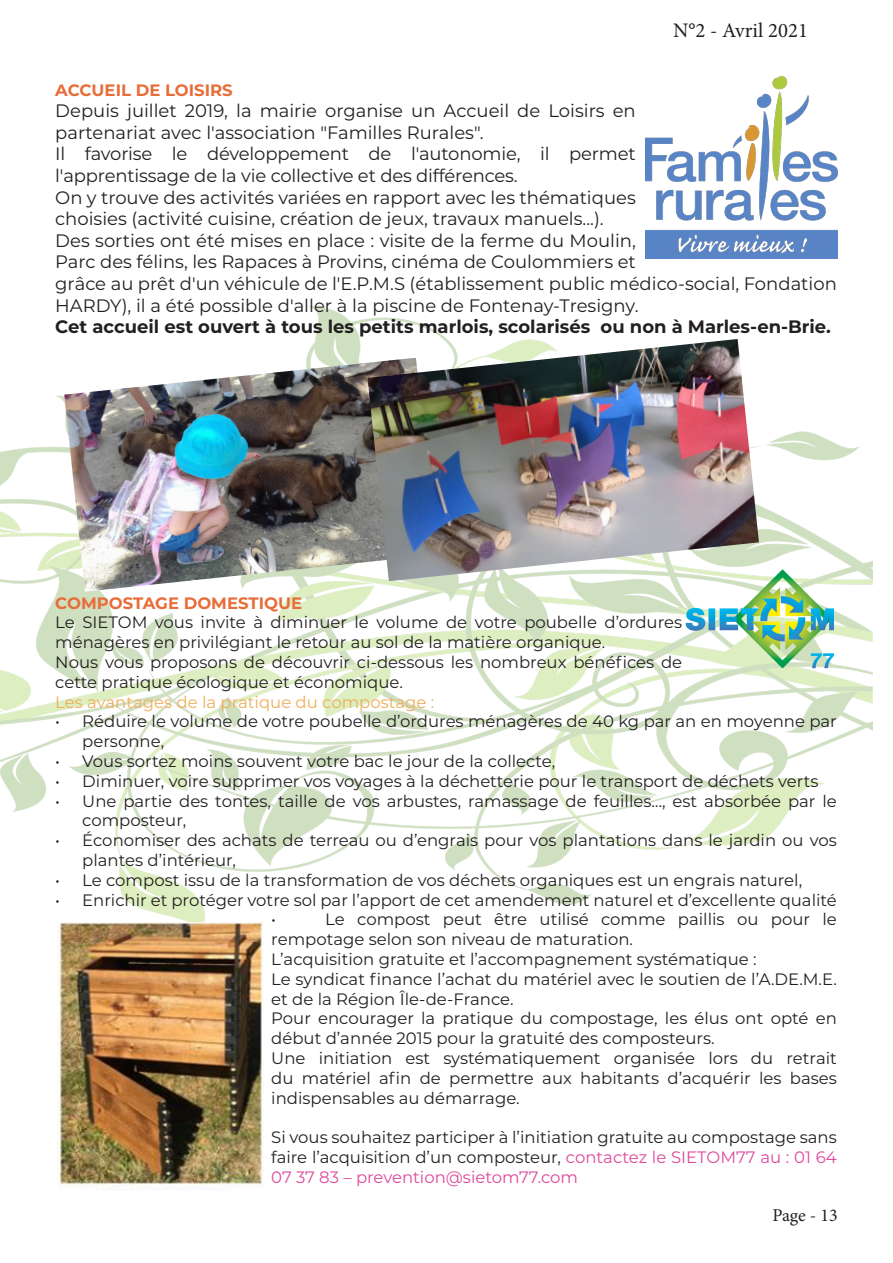
<style>
.page{position:relative;width:893px;height:1263px;background:#fff}
.page>*{position:absolute;margin:0;border:0;box-sizing:border-box;transform-origin:0 0}
.t1{font:20.7px "Minion Pro";color:#231f20}
.t2{font:18px/21.6px "Montserrat";color:#231f20}
.t3{font:700 18px "Montserrat";color:#231f20}
.t4{font:18px "Minion Pro";letter-spacing:-.005em;color:#231f20}
.t5{font:16.5px/19.8px "Montserrat";color:#231f20}
.t6{font:16.5px "Montserrat";color:#efae58}
.t7{font:700 16.5px "Montserrat";color:#e76d39}
.s1{color:#dd499a}
</style>
<div class="page">
<img style="left:0;top:306px;width:873px;height:617px">
<img style="left:682px;top:567px;width:156px;height:104px">
<img style="left:58px;top:923px;width:206px;height:267px">
<img style="left:646px;top:77px;width:192px;height:181px">
<img style="left:64px;top:358px;width:373px;height:234px">
<img style="left:367px;top:339px;width:392px;height:242px">
<p class="t1" style="left:673px;top:17px;width:136px">N°2 - Avril 2021</p>
<p class="t7" style="left:55px;top:78px;width:179px">ACCUEIL DE LOISIRS</p>
<p class="t2" style="left:55px;top:99px;width:582px">Depuis juillet 2019, la mairie organise un Accueil de Loisirs en partenariat avec l'association "Familles Rurales".</p>
<p class="t2" style="left:55px;top:142px;width:582px">Il favorise le développement de l'autonomie, il permet l'apprentissage de la vie collective et des différences.</p>
<p class="t2" style="left:55px;top:186px;width:582px">On y trouve des activités variées en rapport avec les thématiques choisies (activité cuisine, création de jeux, travaux manuels...).</p>
<p class="t2" style="left:55px;top:229px;width:783px">Des sorties ont été mises en place : visite de la ferme du Moulin,<br>Parc des félins, les Rapaces à Provins, cinéma de Coulommiers et<br>grâce au prêt d'un véhicule de l'E.P.M.S (établissement public médico-social, Fondation HARDY), il a été possible d'aller à la piscine de Fontenay-Tresigny.</p>
<p class="t3" style="left:55px;top:314px;width:777px">Cet accueil est ouvert à tous les petits marlois, scolarisés ou non à Marles-en-Brie.</p>
<p class="t7" style="left:55px;top:591px;width:248px">COMPOSTAGE DOMESTIQUE</p>
<p class="t5" style="left:55px;top:612px;width:628px">Le SIETOM vous invite à diminuer le volume de votre poubelle d’ordures ménagères en privilégiant le retour au sol de la matière organique.</p>
<p class="t5" style="left:55px;top:652px;width:628px">Nous vous proposons de découvrir ci-dessous les nombreux bénéfices de cette pratique écologique et économique.</p>
<p class="t6" style="left:55px;top:690px;width:381px">Les avantages de la pratique du compostage :</p>
<p class="t5" style="left:82px;top:711px;width:756px;text-indent:-27px">• Réduire le volume de votre poubelle d’ordures ménagères de 40 kg par an en moyenne par personne,</p>
<p class="t5" style="left:55px;top:751px;width:502px">• Vous sortez moins souvent votre bac le jour de la collecte,</p>
<p class="t5" style="left:55px;top:770px;width:765px">• Diminuer, voire supprimer vos voyages à la déchetterie pour le transport de déchets verts</p>
<p class="t5" style="left:82px;top:790px;width:756px;text-indent:-27px">• Une partie des tontes, taille de vos arbustes, ramassage de feuilles…, est absorbée par le composteur,</p>
<p class="t5" style="left:82px;top:830px;width:756px;text-indent:-27px">• Économiser des achats de terreau ou d’engrais pour vos plantations dans le jardin ou vos plantes d’intérieur,</p>
<p class="t5" style="left:55px;top:869px;width:748px">• Le compost issu de la transformation de vos déchets organiques est un engrais naturel,</p>
<p class="t5" style="left:55px;top:889px;width:783px">• Enrichir et protéger votre sol par l’apport de cet amendement naturel et d’excellente qualité</p>
<p class="t5" style="left:271px;top:909px;width:6px">•</p>
<p class="t5" style="left:271px;top:909px;width:567px;text-indent:54px">Le compost peut être utilisé comme paillis ou pour le rempotage selon son niveau de maturation.</p>
<p class="t5" style="left:271px;top:949px;width:487px">L’acquisition gratuite et l’accompagnement systématique :</p>
<p class="t5" style="left:271px;top:968px;width:567px">Le syndicat finance l’achat du matériel avec le soutien de l’A.DE.M.E. et de la Région Île-de-France.</p>
<p class="t5" style="left:271px;top:1008px;width:567px">Pour encourager la pratique du compostage, les élus ont opté en début d’année 2015 pour la gratuité des composteurs.</p>
<p class="t5" style="left:271px;top:1048px;width:567px;text-align:justify">Une initiation est systématiquement organisée lors du retrait du matériel afin de permettre aux habitants d’acquérir les bases indispensables au démarrage.</p>
<p class="t5" style="left:271px;top:1127px;width:567px;text-align:justify">Si vous souhaitez participer à l’initiation gratuite au compostage sans faire l’acquisition d’un composteur, <span class="s1">contactez le SIETOM77 au : 01 64<br>07 37 83 – prevention@sietom77.com</span></p>
<p class="t4" style="left:772px;top:1203px;width:67px">Page - 13</p>
</div>
